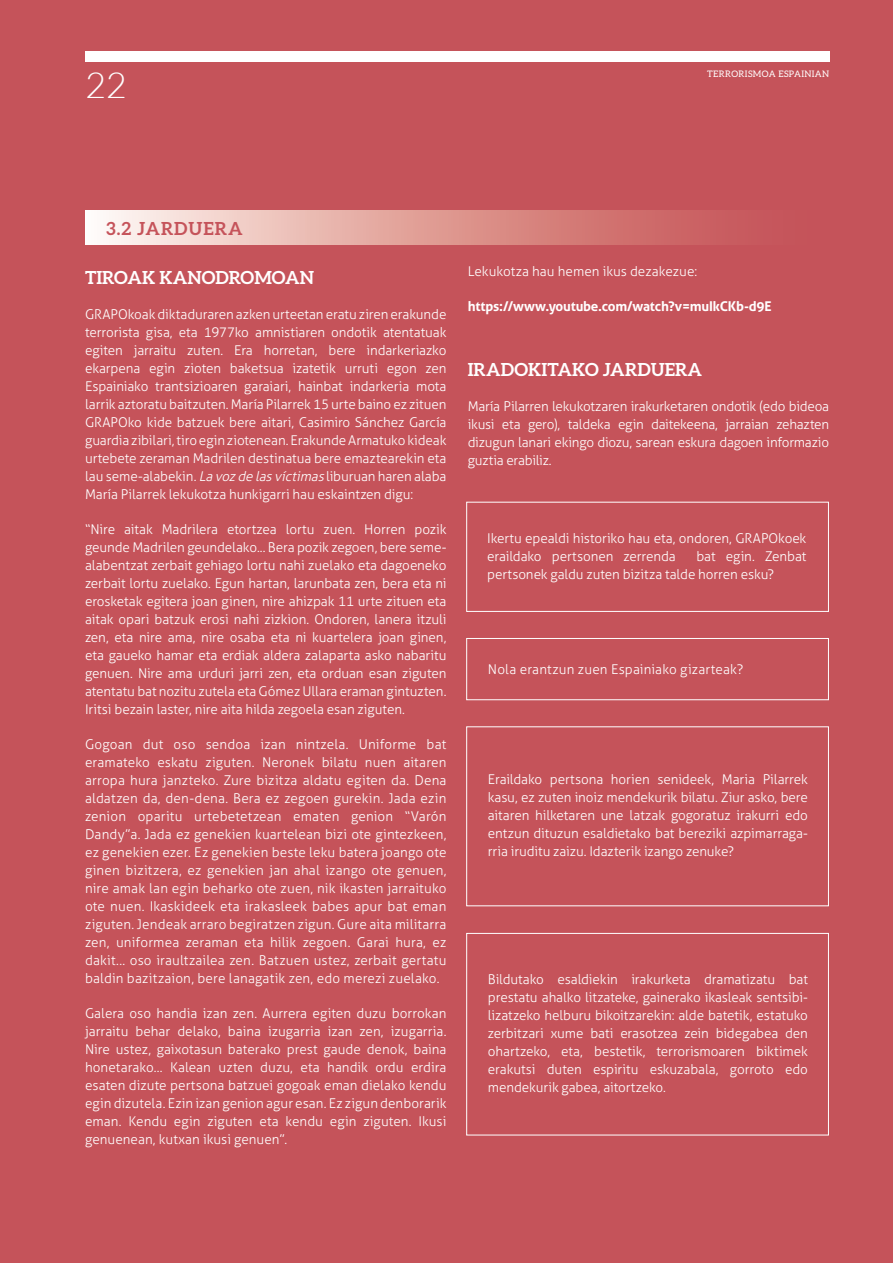
<style>
.page{position:relative;width:893px;height:1263px;background:#c5535a}
.page>*{position:absolute;margin:0;border:0;box-sizing:border-box;transform-origin:0 0}
.t1{font:300 36px "Lato";color:#fff}
.t2{font:700 18px "Aleo";color:#fff}
.t3{font:700 18px "Aleo";letter-spacing:.05em;color:#c5535a}
.t4{font:300 13.5px/18px "Aller";letter-spacing:-.005em;color:#fff;text-align:justify}
.t5{font:700 13.5px "Aller";letter-spacing:-.015em;color:#fff}
.t6{font:9px "Aleo";letter-spacing:.04em;color:#fff}
.s1{font-style:italic}
</style>
<div class="page">
<svg style="left:85px;top:210px;width:637px;height:35px;background:#e2a6a1"></svg>
<div style="left:466px;top:638px;width:363px;height:62px;border:1px solid #fff"></div>
<div style="left:466px;top:726px;width:363px;height:180px;border:1px solid #fff"></div>
<div style="left:466px;top:933px;width:363px;height:202px;border:1px solid #fff"></div>
<div style="left:466px;top:502px;width:363px;height:110px;border:1px solid #fff"></div>
<div style="left:85px;top:51px;width:744px;height:11px;background:#fff"></div>
<h1 class="t1" style="left:85px;top:66px;width:43px">22</h1>
<p class="t6" style="left:707px;top:68px;width:123px">TERRORISMOA ESPAINIAN</p>
<p class="t3" style="left:106px;top:218px;width:138px">3.2 JARDUERA</p>
<p class="t2" style="left:85px;top:267px;width:231px">TIROAK KANODROMOAN</p>
<p class="t4" style="left:85px;top:305px;width:363px">GRAPOkoak diktaduraren azken urteetan eratu ziren erakunde terrorista gisa, eta 1977ko amnistiaren ondotik atentatuak egiten jarraitu zuten. Era horretan, bere indarkeriazko ekarpena egin zioten baketsua izatetik urruti egon zen Espainiako trantsizioaren garaiari, hainbat indarkeria mota larrik aztoratu baitzuten. María Pilarrek 15 urte baino ez zituen GRAPOko kide batzuek bere aitari, Casimiro Sánchez García guardia zibilari, tiro egin ziotenean. Erakunde Armatuko kideak urtebete zeraman Madrilen destinatua bere emaztearekin eta lau seme-alabekin. <span class="s1">Lavozde lasvíctimas</span>liburuan haren alaba María Pilarrek lekukotza hunkigarri hau eskaintzen digu:</p>
<p class="t4" style="left:85px;top:520px;width:363px">“Nire aitak Madrilera etortzea lortu zuen. Horren pozik geunde Madrilen geundelako... Bera pozik zegoen, bere seme&shy;alabentzat zerbait gehiago lortu nahi zuelako eta dagoeneko zerbait lortu zuelako. Egun hartan, larunbata zen, bera eta ni erosketak egitera joan ginen, nire ahizpak 11 urte zituen eta aitak opari batzuk erosi nahi zizkion. Ondoren, lanera itzuli zen, eta nire ama, nire osaba eta ni kuartelera joan ginen, eta gaueko hamar eta erdiak aldera zalaparta asko nabaritu genuen. Nire ama urduri jarri zen, eta orduan esan ziguten atentatu bat nozitu zutela eta Gómez Ullara eraman gintuzten.<br>Iritsi bezain laster, nire aita hilda zegoela esan ziguten.</p>
<p class="t4" style="left:85px;top:735px;width:363px">Gogoan dut oso sendoa izan nintzela. Uniforme bat eramateko eskatu ziguten. Neronek bilatu nuen aitaren arropa hura janzteko. Zure bizitza aldatu egiten da. Dena aldatzen da, den-dena. Bera ez zegoen gurekin. Jada ezin zenion oparitu urtebetetzean ematen genion “Varón Dandy”a. Jada ez genekien kuartelean bizi ote gintezkeen, ez genekien ezer. Ez genekien beste leku batera joango ote ginen bizitzera, ez genekien jan ahal izango ote genuen, nire amak lan egin beharko ote zuen, nik ikasten jarraituko ote nuen. Ikaskideek eta irakasleek babes apur bat eman ziguten. Jendeak arraro begiratzen zigun. Gure aita militarra zen, uniformea zeraman eta hilik zegoen. Garai hura, ez dakit... oso iraultzailea zen. Batzuen ustez, zerbait gertatu baldin bazitzaion, bere lanagatik zen, edo merezi zuelako.</p>
<p class="t4" style="left:85px;top:1004px;width:363px">Galera oso handia izan zen. Aurrera egiten duzu borrokan jarraitu behar delako, baina izugarria izan zen, izugarria.<br>Nire ustez, gaixotasun baterako prest gaude denok, baina honetarako... Kalean uzten duzu, eta handik ordu erdira esaten dizute pertsona batzuei gogoak eman dielako kendu egin dizutela. Ezin izan genion agur esan. Ez zigun denborarik eman. Kendu egin ziguten eta kendu egin ziguten. Ikusi genuenean, kutxan ikusi genuen”.</p>
<p class="t4" style="left:468px;top:262px;width:231px">Lekukotza hau hemen ikus dezakezue:</p>
<p class="t5" style="left:468px;top:298px;width:305px">https://www.youtube.com/watch?v=muIkCKb-d9E</p>
<p class="t2" style="left:468px;top:359px;width:236px">IRADOKITAKO JARDUERA</p>
<p class="t4" style="left:468px;top:397px;width:363px">María Pilarren lekukotzaren irakurketaren ondotik (edo bideoa ikusi eta gero), taldeka egin daitekeena, jarraian zehazten dizugun lanari ekingo diozu, sarean eskura dagoen informazio guztia erabiliz.</p>
<p class="t4" style="left:487px;top:530px;width:321px">Ikertu epealdi historiko hau eta, ondoren, GRAPOkoek eraildako pertsonen zerrenda</p>
<p class="t4" style="left:487px;top:548px;width:321px;text-indent:209px">bat egin. Zenbat pertsonek galdu zuten bizitza talde horren esku?</p>
<p class="t4" style="left:488px;top:660px;width:257px">Nola erantzun zuen Espainiako gizarteak?</p>
<p class="t4" style="left:488px;top:770px;width:321px">Eraildako pertsona horien senideek, Maria Pilarrek kasu, ez zuten inoiz mendekurik bilatu. Ziur asko, bere aitaren hilketaren une latzak gogoratuz irakurri edo entzun dituzun esaldietako bat bereziki azpimarraga&shy;rria iruditu zaizu. Idazterik izango zenuke?</p>
<p class="t4" style="left:488px;top:970px;width:321px">Bildutako esaldiekin irakurketa dramatizatu bat prestatu ahalko litzateke, gainerako ikasleak sentsibi&shy;lizatzeko helburu bikoitzarekin: alde batetik, estatuko zerbitzari xume bati erasotzea zein bidegabea den ohartzeko, eta, bestetik, terrorismoaren biktimek erakutsi duten espiritu eskuzabala, gorroto edo mendekurik gabea, aitortzeko.</p>
</div>
